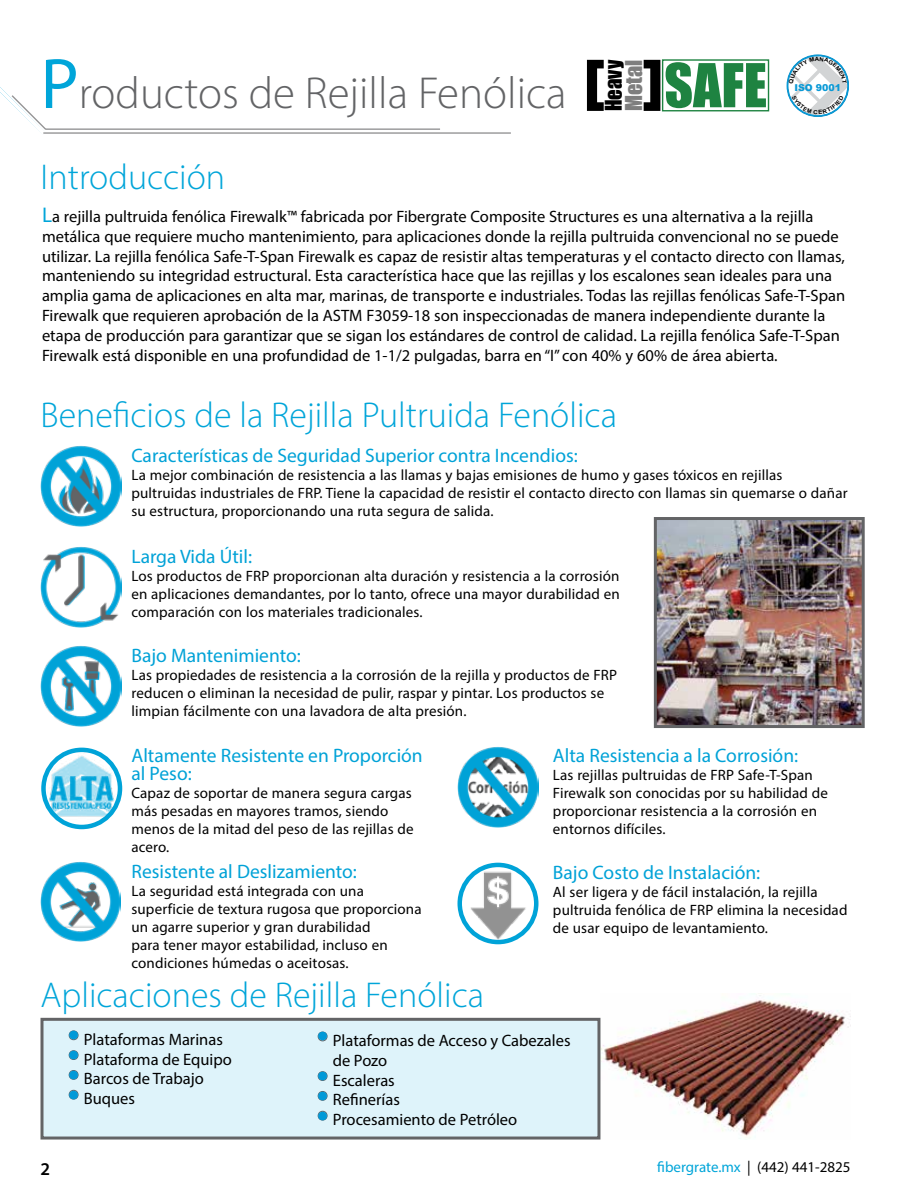
<style>
.page{position:relative;width:918px;height:1188px;background:#fff}
.page>*{position:absolute;margin:0;border:0;box-sizing:border-box;transform-origin:0 0}
.t1{font:55.8px "Impact";color:#1e8341}
.t2{font:900 55.8px "Arial";color:#000}
.t3{font:300 45px "Myriad Pro";color:#636466}
.t4{font:300 36px "Myriad Pro";color:#00a5d9}
.t5{font:21.45px "Impact";color:#7e7e7e;scale:1.04 1}
.t6{font:21.15px "Impact";color:#000}
.t7{font:19.5px/18px "Myriad Pro";color:#00a2d7}
.t8{font:600 18px "Myriad Pro";color:#000}
.t9{font:16.5px/19.8px "Myriad Pro";color:#000}
.t10{font:15px/18px "Myriad Pro";letter-spacing:.01em;color:#000}
.t11{font:900 9.45px "Arial";color:#0999d6}
.s1{font-weight:400;font-size:72px;color:#00a5d9}
.s2{font-size:21.3px;color:#00a5d9}
.s3{font-size:42px;color:#636466}
.s4{color:#00a5d9}
</style>
<div class="page">
<hr style="left:43px;top:132px;width:468px;height:2px;background:#949495">
<hr style="left:45px;top:128px;width:395px;height:2px;background:#949495">
<svg style="left:0;top:87px;width:49px;height:47px"></svg>
<img style="left:600px;top:993px;width:249px;height:147px">
<div style="left:662px;top:59px;width:107px;height:52px;border:1px solid #1e8341"></div>
<img style="left:40px;top:862px;width:81px;height:80px">
<img style="left:40px;top:446px;width:82px;height:80px">
<img style="left:44px;top:751px;width:76px;height:70px">
<img style="left:458px;top:746px;width:80px;height:81px">
<div style="left:40px;top:1018px;width:560px;height:122px;background:#def3fa;border:3px solid #636466"></div>
<img style="left:40px;top:646px;width:82px;height:81px">
<img style="left:40px;top:547px;width:82px;height:81px">
<img style="left:458px;top:863px;width:80px;height:81px">
<img style="left:658px;top:521px;width:203px;height:203px">
<div style="left:654px;top:517px;width:211px;height:211px;border:3px solid #636466"></div>
<div style="left:41px;top:748px;width:81px;height:81px;border:4px solid #00a3d8;border-radius:50%"></div>
<div style="left:458px;top:863px;width:80px;height:81px;border:4px solid #00a3d8;border-radius:50%"></div>
<svg style="left:788px;top:56px;width:60px;height:60px"></svg>
<h2 class="t3" style="left:40px;top:66px;width:528px"><span class="s1">P</span>roductos de Rejilla Fenólica</h2>
<h3 class="t4" style="left:40px;top:155px;width:186px">Introducción</h3>
<h3 class="t6" style="left:597px;top:111px;width:53px;rotate:-90deg">Heavy</h3>
<h3 class="t5" style="left:617px;top:111px;width:51px;rotate:-90deg">Metal</h3>
<h1 class="t1" style="left:664px;top:42px;width:104px">SAFE</h1>
<h1 class="t2" style="left:583px;top:39px;width:82px">[ ]</h1>
<p class="t11" style="left:794px;top:80px;width:48px">ISO 9001</p>
<p class="t9" style="left:42px;top:206px;width:805px"><span class="s2">L</span>a rejilla pultruida fenólica Firewalk™ fabricada por Fibergrate Composite Structures es una alternativa a la rejilla metálica que requiere mucho mantenimiento, para aplicaciones donde la rejilla pultruida convencional no se puede utilizar. La rejilla fenólica Safe-T-Span Firewalk es capaz de resistir altas temperaturas y el contacto directo con llamas, manteniendo su integridad estructural. Esta característica hace que las rejillas y los escalones sean ideales para una amplia gama de aplicaciones en alta mar, marinas, de transporte e industriales. Todas las rejillas fenólicas Safe-T-Span Firewalk que requieren aprobación de la ASTM F3059-18 son inspeccionadas de manera independiente durante la etapa de producción para garantizar que se sigan los estándares de control de calidad. La rejilla fenólica Safe-T-Span Firewalk está disponible en una profundidad de 1-1/2 pulgadas, barra en “I” con 40% y 60% de área abierta.</p>
<h3 class="t4" style="left:40px;top:393px;width:578px">Beneficios de la Rejilla Pultruida Fenólica</h3>
<h3 class="t7" style="left:131px;top:446px;width:448px">Características de Seguridad Superior contra Incendios:</h3>
<p class="t10" style="left:131px;top:465px;width:718px">La mejor combinación de resistencia a las llamas y bajas emisiones de humo y gases tóxicos en rejillas pultruidas industriales de FRP. Tiene la capacidad de resistir el contacto directo con llamas sin quemarse o dañar su estructura, proporcionando una ruta segura de salida.</p>
<h3 class="t7" style="left:131px;top:547px;width:122px">Larga Vida Útil:</h3>
<p class="t10" style="left:131px;top:566px;width:490px;text-align:justify">Los productos de FRP proporcionan alta duración y resistencia a la corrosión en aplicaciones demandantes, por lo tanto, ofrece una mayor durabilidad en comparación con los materiales tradicionales.</p>
<h3 class="t7" style="left:131px;top:646px;width:171px">Bajo Mantenimiento:</h3>
<p class="t10" style="left:131px;top:665px;width:487px">Las propiedades de resistencia a la corrosión de la rejilla y productos de FRP reducen o eliminan la necesidad de pulir, raspar y pintar. Los productos se limpian fácilmente con una lavadora de alta presión.</p>
<h3 class="t7" style="left:131px;top:746px;width:293px">Altamente Resistente en Proporción al Peso:</h3>
<p class="t10" style="left:131px;top:784px;width:284px">Capaz de soportar de manera segura cargas más pesadas en mayores tramos, siendo menos de la mitad del peso de las rejillas de acero.</p>
<h3 class="t7" style="left:131px;top:862px;width:227px">Resistente al Deslizamiento:</h3>
<p class="t10" style="left:131px;top:881px;width:292px">La seguridad está integrada con una superficie de textura rugosa que proporciona un agarre superior y gran durabilidad<br>para tener mayor estabilidad, incluso en condiciones húmedas o aceitosas.</p>
<h3 class="t4" style="left:40px;top:973px;width:445px">Aplicaciones de Rejilla Fenólica</h3>
<h3 class="t7" style="left:553px;top:746px;width:247px">Alta Resistencia a la Corrosión:</h3>
<p class="t10" style="left:553px;top:766px;width:277px">Las rejillas pultruidas de FRP Safe-T-Span Firewalk son conocidas por su habilidad de proporcionar resistencia a la corrosión en entornos difíciles.</p>
<h3 class="t7" style="left:553px;top:863px;width:209px">Bajo Costo de Instalación:</h3>
<p class="t10" style="left:553px;top:883px;width:296px">Al ser ligera y de fácil instalación, la rejilla pultruida fenólica de FRP elimina la necesidad de usar equipo de levantamiento.</p>
<p class="t9" style="left:68px;top:1029px;width:157px"><span class="s3">•</span> Plataformas Marinas</p>
<p class="t9" style="left:68px;top:1049px;width:166px"><span class="s3">•</span> Plataforma de Equipo</p>
<p class="t9" style="left:68px;top:1069px;width:138px"><span class="s3">•</span> Barcos de Trabajo</p>
<p class="t9" style="left:68px;top:1089px;width:69px"><span class="s3">•</span> Buques</p>
<p class="t9" style="left:333px;top:1030px;width:239px;text-indent:-16px"><span class="s3">•</span> Plataformas de Acceso y Cabezales de Pozo</p>
<p class="t9" style="left:317px;top:1070px;width:80px"><span class="s3">•</span> Escaleras</p>
<p class="t9" style="left:317px;top:1090px;width:85px"><span class="s3">•</span> Refinerías</p>
<p class="t9" style="left:317px;top:1109px;width:202px"><span class="s3">•</span> Procesamiento de Petróleo</p>
<p class="t8" style="left:40px;top:1157px;width:11px">2</p>
<p class="t10" style="left:657px;top:1158px;width:195px"><span class="s4">fibergrate.mx</span> | (442) 441-2825</p>
</div>
